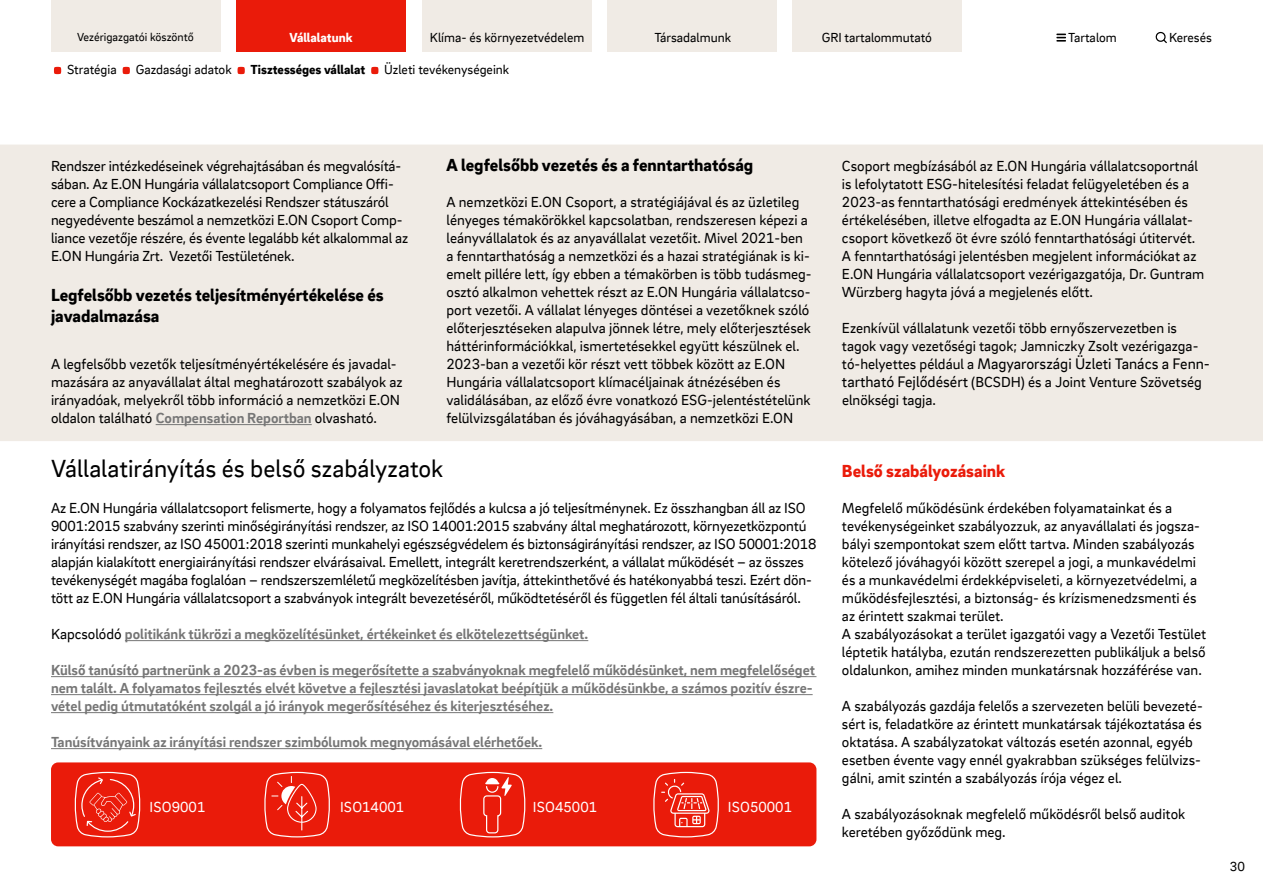
<style>
.page{position:relative;width:1263px;height:893px;background:#fff}
.page>*{position:absolute;margin:0;border:0;box-sizing:border-box;transform-origin:0 0}
.t1{font:25.5px "EON Brix Sans";color:#000}
.t2{font:900 18px/21.6px "EON Brix Sans";color:#000}
.t3{font:900 18px "EON Brix Sans";color:#ea1b0a}
.t4{font:15.75px "EON Brix Sans";color:#000}
.t5{font:15px/18px "EON Brix Sans";color:#000}
.t6{font:700 15px/18px "EON Brix Sans";color:#767676}
.t7{font:15px "EON Brix Sans";color:#fff}
.t8{font:13.5px "EON Brix Sans";color:#000}
.t9{font:900 13.5px "EON Brix Sans";color:#000}
.t10{font:900 13.5px "EON Brix Sans";color:#fff}
.t11{font:12px "EON Brix Sans";color:#000}
.s1{font-weight:700;color:#767676}
.s2{font-weight:400;color:#000}
.s3{font-size:15px}
.s4{font-size:15.75px}
</style>
<div class="page">
<div style="left:0;top:145px;width:1263px;height:296px;background:#f0ebe5"></div>
<hr style="left:125px;top:640px;width:463px;height:1px;background:#767676">
<hr style="left:51px;top:676px;width:765px;height:1px;background:#767676">
<hr style="left:51px;top:694px;width:762px;height:1px;background:#767676">
<hr style="left:51px;top:712px;width:502px;height:1px;background:#767676">
<hr style="left:51px;top:748px;width:491px;height:1px;background:#767676">
<hr style="left:156px;top:424px;width:156px;height:1px;background:#767676">
<div style="left:51px;top:762px;width:765px;height:84px;background:#ea1b0a;border-radius:7px"></div>
<svg style="left:74px;top:771px;width:67px;height:67px"></svg>
<svg style="left:459px;top:771px;width:67px;height:67px"></svg>
<svg style="left:653px;top:771px;width:66px;height:67px"></svg>
<svg style="left:264px;top:771px;width:66px;height:67px"></svg>
<svg style="left:1056px;top:34px;width:10px;height:8px"></svg>
<svg style="left:1155px;top:31px;width:12px;height:12px"></svg>
<div style="left:51px;top:0;width:169px;height:51px;background:#f0ebe5"></div>
<div style="left:237px;top:0;width:169px;height:51px;background:#ea1b0a"></div>
<div style="left:422px;top:0;width:169px;height:51px;background:#f0ebe5"></div>
<div style="left:608px;top:0;width:169px;height:51px;background:#f0ebe5"></div>
<div style="left:792px;top:0;width:169px;height:51px;background:#f0ebe5"></div>
<svg style="left:54px;top:67px;width:7px;height:7px"></svg>
<svg style="left:123px;top:67px;width:7px;height:7px"></svg>
<svg style="left:237px;top:67px;width:8px;height:7px"></svg>
<svg style="left:371px;top:67px;width:8px;height:7px"></svg>
<p class="t11" style="left:77px;top:29px;width:118px">Vezérigazgatói köszöntő</p>
<p class="t10" style="left:290px;top:29px;width:64px">Vállalatunk</p>
<p class="t8" style="left:430px;top:29px;width:156px">Klíma- és környezetvédelem</p>
<p class="t8" style="left:654px;top:29px;width:78px">Társadalmunk</p>
<p class="t8" style="left:822px;top:29px;width:112px">GRI tartalommutató</p>
<p class="t8" style="left:1068px;top:28px;width:50px">Tartalom</p>
<p class="t8" style="left:1169px;top:28px;width:44px">Keresés</p>
<p class="t8" style="left:67px;top:61px;width:51px">Stratégia</p>
<p class="t8" style="left:136px;top:61px;width:98px">Gazdasági adatok</p>
<p class="t9" style="left:251px;top:61px;width:116px">Tisztességes vállalat</p>
<p class="t8" style="left:384px;top:61px;width:127px">Üzleti tevékenységeink</p>
<p class="t5" style="left:51px;top:156px;width:359px">Rendszer intézkedéseinek végrehajtásában és megvalósítá&shy;sában. Az E.ON Hungária vállalatcsoport Compliance Offi&shy;cere a Compliance Kockázatkezelési Rendszer státuszáról negyedévente beszámol a nemzetközi E.ON Csoport Comp&shy;liance vezetője részére, és évente legalább két alkalommal az E.ON Hungária Zrt. Vezetői Testületének.</p>
<p class="t2" style="left:51px;top:283px;width:334px">Legfelsőbb vezetés teljesítményértékelése és javadalmazása</p>
<p class="t5" style="left:51px;top:354px;width:353px">A legfelsőbb vezetők teljesítményértékelésére és javadal&shy;mazására az anyavállalat által meghatározott szabályok az irányadóak, melyekről több információ a nemzetközi E.ON oldalon található <span class="s1">Compensation Reportban</span> olvasható.</p>
<p class="t2" style="left:446px;top:153px;width:308px">A legfelsőbb vezetés és a fenntarthatóság</p>
<p class="t5" style="left:446px;top:192px;width:367px">A nemzetközi E.ON Csoport, a stratégiájával és az üzletileg lényeges témakörökkel kapcsolatban, rendszeresen képezi a leányvállalatok és az anyavállalat vezetőit. Mivel 2021-ben a fenntarthatóság a nemzetközi és a hazai stratégiának is ki&shy;emelt pillére lett, így ebben a témakörben is több tudásmeg&shy;osztó alkalmon vehettek részt az E.ON Hungária vállalatcso&shy;port vezetői. A vállalat lényeges döntései a vezetőknek szóló előterjesztéseken alapulva jönnek létre, mely előterjesztések háttérinformációkkal, ismertetésekkel együtt készülnek el.<br>2023-ban a vezetői kör részt vett többek között az E.ON Hungária vállalatcsoport klímacéljainak átnézésében és validálásában, az előző évre vonatkozó ESG-jelentéstételünk felülvizsgálatában és jóváhagyásában, a nemzetközi E.ON</p>
<h1 class="t1" style="left:51px;top:452px;width:394px">Vállalatirányítás és belső szabályzatok</h1>
<p class="t5" style="left:51px;top:498px;width:767px">Az E.ON Hungária vállalatcsoport felismerte, hogy a folyamatos fejlődés a kulcsa a jó teljesítménynek. Ez összhangban áll az ISO 9001:2015 szabvány szerinti minőségirányítási rendszer, az ISO 14001:2015 szabvány által meghatározott, környezetközpontú irányítási rendszer, az ISO 45001:2018 szerinti munkahelyi egészségvédelem és biztonságirányítási rendszer, az ISO 50001:2018 alapján kialakított energiairányítási rendszer elvárásaival. Emellett, integrált keretrendszerként, a vállalat működését – az összes tevékenységét magába foglalóan – rendszerszemléletű megközelítésben javítja, áttekinthetővé és hatékonyabbá teszi. Ezért dön&shy;tött az E.ON Hungária vállalatcsoport a szabványok integrált bevezetéséről, működtetéséről és független fél általi tanúsításáról.</p>
<p class="t6" style="left:51px;top:624px;width:539px"><span class="s2">Kapcsolódó</span> politikánk tükrözi a megközelítésünket, értékeinket és elkötelezettségünket.</p>
<p class="t6" style="left:51px;top:660px;width:765px">Külső tanúsító partnerünk a 2023-as évben is megerősítette a szabványoknak megfelelő működésünket, nem megfelelőséget nem talált. A folyamatos fejlesztés elvét követve a fejlesztési javaslatokat beépítjük a működésünkbe, a számos pozitív észre&shy;vétel pedig útmutatóként szolgál a jó irányok megerősítéséhez és kiterjesztéséhez.</p>
<p class="t6" style="left:51px;top:732px;width:493px">Tanúsítványaink az irányítási rendszer szimbólumok megnyomásával elérhetőek.</p>
<p class="t7" style="left:150px;top:797px;width:57px">ISO9001</p>
<p class="t7" style="left:340px;top:797px;width:66px">ISO14001</p>
<p class="t7" style="left:533px;top:797px;width:66px">ISO45001</p>
<p class="t7" style="left:728px;top:797px;width:66px">ISO50001</p>
<p class="t5" style="left:842px;top:156px;width:364px">Csoport megbízásából az E.ON Hungária vállalatcsoportnál is lefolytatott ESG-hitelesítési feladat felügyeletében és a 2023-as fenntarthatósági eredmények áttekintésében és értékelésében, illetve elfogadta az E.ON Hungária vállalat&shy;csoport következő öt évre szóló fenntarthatósági útitervét.<br>A fenntarthatósági jelentésben megjelent információkat az E.ON Hungária vállalatcsoport vezérigazgatója, Dr. Guntram Würzberg hagyta jóvá a megjelenés előtt.</p>
<p class="t5" style="left:842px;top:318px;width:358px">Ezenkívül vállalatunk vezetői több ernyőszervezetben is tagok vagy vezetőségi tagok; Jamniczky Zsolt vezérigazga-</p>
<p class="t4" style="left:842px;top:354px;width:370px"><span class="s3">tó-helyettes például a</span> Magyarországi Üzleti Tanács a Fenn-</p>
<p class="t5" style="left:842px;top:372px;width:361px"><span class="s4">tartható Fejlődésért</span> (BCSDH) és a Joint Venture Szövetség elnökségi tagja.</p>
<p class="t3" style="left:842px;top:459px;width:165px">Belső szabályozásaink</p>
<p class="t5" style="left:842px;top:498px;width:366px">Megfelelő működésünk érdekében folyamatainkat és a tevékenységeinket szabályozzuk, az anyavállalati és jogsza&shy;bályi szempontokat szem előtt tartva. Minden szabályozás kötelező jóváhagyói között szerepel a jogi, a munkavédelmi és a munkavédelmi érdekképviseleti, a környezetvédelmi, a működésfejlesztési, a biztonság- és krízismenedzsmenti és az érintett szakmai terület.<br>A szabályozásokat a terület igazgatói vagy a Vezetői Testület léptetik hatályba, ezután rendszerezetten publikáljuk a belső oldalunkon, amihez minden munkatársnak hozzáférése van.</p>
<p class="t5" style="left:842px;top:696px;width:362px">A szabályozás gazdája felelős a szervezeten belüli bevezeté&shy;sért is, feladatköre az érintett munkatársak tájékoztatása és oktatása. A szabályzatokat változás esetén azonnal, egyéb esetben évente vagy ennél gyakrabban szükséges felülvizs&shy;gálni, amit szintén a szabályozás írója végez el.</p>
<p class="t5" style="left:842px;top:804px;width:345px">A szabályozásoknak megfelelő működésről belső auditok keretében győződünk meg.</p>
<p class="t8" style="left:1230px;top:858px;width:17px">30</p>
</div>
